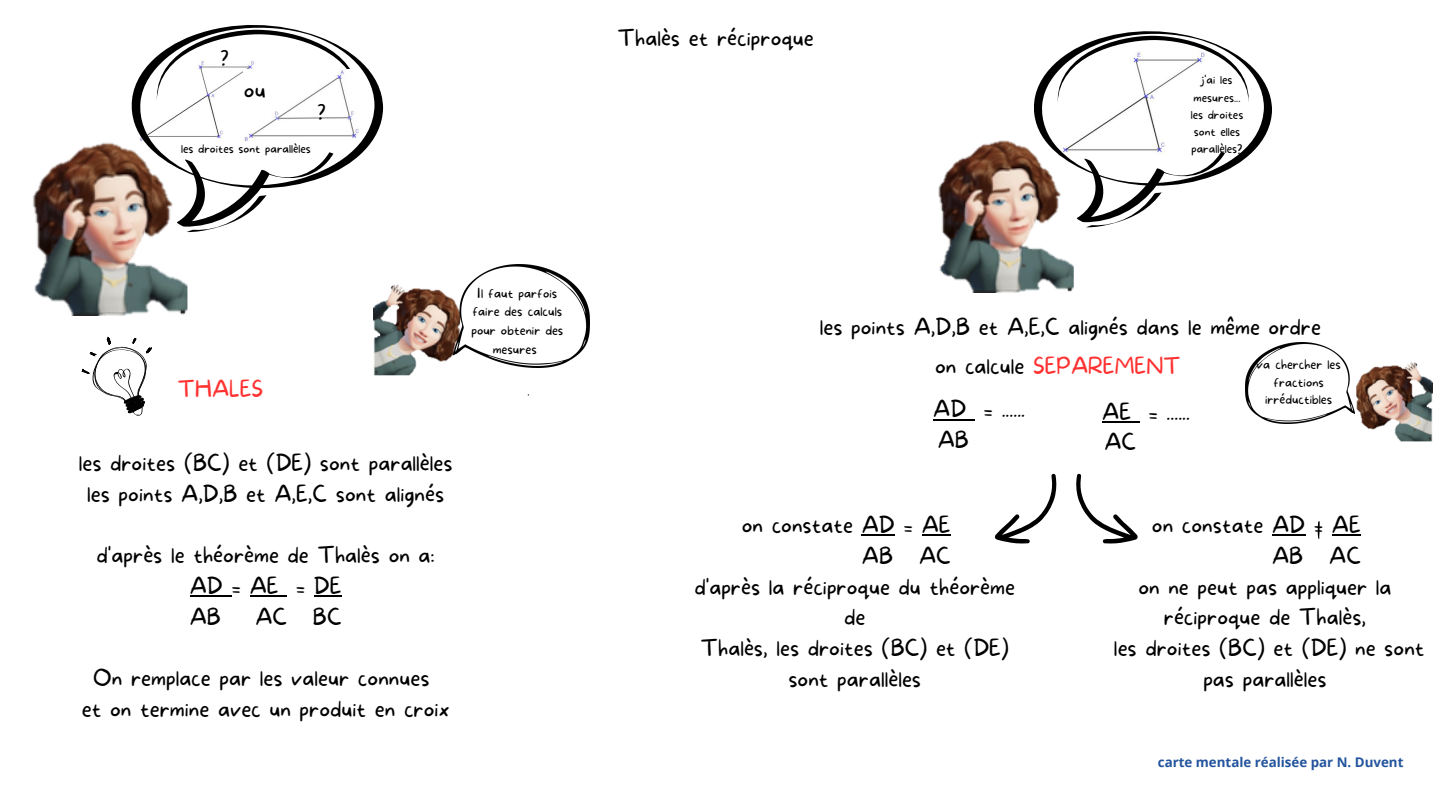
<style>
.page{position:relative;width:1440px;height:810px;background:#fff}
.page>*{position:absolute;margin:0;border:0;box-sizing:border-box;transform-origin:0 0}
.t1{font:100 22px/30.8px "More Sugar";color:#000;text-align:center}
.t2{font:100 22px "More Sugar";color:#ff3131}
.t3{font:100 19px "More Sugar";color:#000}
.t4{font:700 13.3px "Open Sans";color:#23549d}
.t5{font:100 13px/18.8px "More Sugar";color:#000;text-align:center}
.t6{font:100 12.9px/17.6px "More Sugar";color:#000;text-align:center}
.t7{font:100 12px/17.2px "More Sugar";color:#000;text-align:center}
.s1{color:#000}
</style>
<div class="page">
<svg style="left:131px;top:25px;width:252px;height:170px"></svg>
<svg style="left:157px;top:29px;width:201px;height:72px"></svg>
<svg style="left:197px;top:195px;width:70px;height:37px"></svg>
<img style="left:244px;top:70px;width:117px;height:72px">
<svg style="left:81px;top:337px;width:71px;height:79px"></svg>
<img style="left:33px;top:124px;width:164px;height:192px">
<img style="left:373px;top:284px;width:80px;height:92px">
<img style="left:453px;top:264px;width:136px;height:103px">
<img style="left:938px;top:140px;width:136px;height:152px">
<svg style="left:1030px;top:31px;width:242px;height:192px"></svg>
<svg style="left:1058px;top:35px;width:191px;height:68px"></svg>
<svg style="left:1085px;top:192px;width:77px;height:36px"></svg>
<hr style="left:190px;top:595px;width:41px;height:2px;background:#000">
<hr style="left:250px;top:595px;width:29px;height:2px;background:#000">
<svg style="left:279px;top:595px;width:8px;height:2px"></svg>
<hr style="left:314px;top:595px;width:28px;height:2px;background:#000">
<hr style="left:933px;top:419px;width:33px;height:1px;background:#000">
<hr style="left:1102px;top:421px;width:29px;height:2px;background:#000">
<svg style="left:1131px;top:421px;width:9px;height:2px"></svg>
<svg style="left:994px;top:474px;width:63px;height:69px"></svg>
<svg style="left:1076px;top:474px;width:62px;height:69px"></svg>
<hr style="left:862px;top:535px;width:33px;height:1px;background:#000">
<svg style="left:922px;top:535px;width:29px;height:1px"></svg>
<hr style="left:1272px;top:535px;width:33px;height:1px;background:#000">
<svg style="left:1332px;top:535px;width:29px;height:1px"></svg>
<svg style="left:1317px;top:521px;width:3px;height:18px"></svg>
<img style="left:1354px;top:362px;width:78px;height:80px">
<img style="left:1245px;top:342px;width:109px;height:82px">
<p class="t3" style="left:221px;top:46px;width:10px">?</p>
<p class="t1" style="left:244px;top:76px;width:23px">ou</p>
<p class="t3" style="left:318px;top:100px;width:10px">?</p>
<p class="t7" style="left:181px;top:140px;width:131px">les droites sont parallèles</p>
<p class="t2" style="left:178px;top:377px;width:87px">THALES</p>
<p class="t5" style="left:471px;top:284px;width:94px">Il faut parfois faire des calculs pour obtenir des mesures</p>
<p class="t1" style="left:79px;top:448px;width:376px">les droites (BC) et (DE) sont parallèles</p>
<p class="t1" style="left:87px;top:479px;width:359px">les points A,D,B et A,E,C sont alignés</p>
<p class="t1" style="left:97px;top:541px;width:340px">d'après le théorème de Thalès on a:</p>
<p class="t1" style="left:190px;top:571px;width:153px">AD=AE =DE</p>
<p class="t1" style="left:190px;top:602px;width:33px">AB</p>
<p class="t1" style="left:255px;top:602px;width:88px">AC BC</p>
<p class="t1" style="left:93px;top:664px;width:338px">On remplace par les valeur connues</p>
<p class="t1" style="left:82px;top:694px;width:369px">et on termine avec un produit en croix</p>
<p class="t1" style="left:618px;top:24px;width:198px">Thalès et réciproque</p>
<p class="t7" style="left:1194px;top:72px;width:48px">j'ai les mesures...</p>
<p class="t7" style="left:1191px;top:106px;width:54px;text-align:left">les droites sont elles parallèles?</p>
<p class="t1" style="left:820px;top:313px;width:503px">les points A,D,B et A,E,C alignés dans le même ordre</p>
<p class="t2" style="left:935px;top:353px;width:247px"><span class="s1">on calcule</span> SEPAREMENT</p>
<p class="t1" style="left:933px;top:395px;width:93px">AD = ......</p>
<p class="t1" style="left:938px;top:426px;width:33px">AB</p>
<p class="t1" style="left:1102px;top:397px;width:89px">AE = ......</p>
<p class="t1" style="left:1105px;top:428px;width:33px">AC</p>
<p class="t6" style="left:1257px;top:356px;width:86px">va chercher les fractions irréductibles</p>
<p class="t1" style="left:742px;top:511px;width:210px">on constate AD = AE</p>
<p class="t1" style="left:862px;top:541px;width:90px">AB AC</p>
<p class="t1" style="left:694px;top:572px;width:322px">d'après la réciproque du théorème de</p>
<p class="t1" style="left:701px;top:634px;width:310px">Thalès, les droites (BC) et (DE) sont parallèles</p>
<p class="t1" style="left:1152px;top:511px;width:210px">on constate AD = AE</p>
<p class="t1" style="left:1272px;top:541px;width:90px">AB AC</p>
<p class="t1" style="left:1138px;top:572px;width:255px">on ne peut pas appliquer la réciproque de Thalès,</p>
<p class="t1" style="left:1114px;top:634px;width:312px">les droites (BC) et (DE) ne sont pas parallèles</p>
<p class="t4" style="left:1158px;top:753px;width:247px">carte mentale réalisée par N. Duvent</p>
</div>
